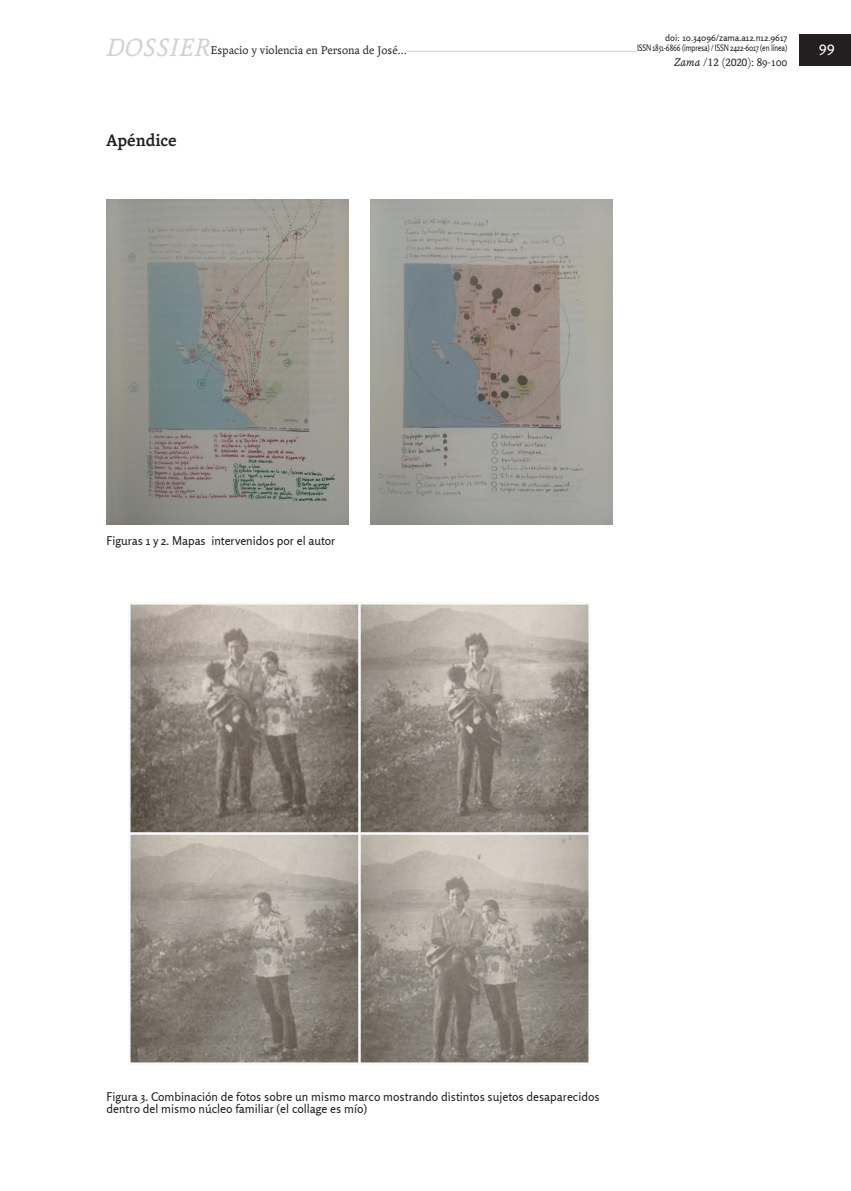
<style>
.page{position:relative;width:851px;height:1191px;background:#fff}
.page>*{position:absolute;margin:0;border:0;box-sizing:border-box;transform-origin:0 0}
.t1{font:italic 27px "Andralis ND Os F";letter-spacing:.02em;color:#d1d2d4}
.art-subtitulo{font:700 18px "Andralis ND Os F";color:#231f20}
.t2{font:15px "Rosario";color:#fff}
.img-epigrafe-inferio{font:12px/12px "Rosario";color:#231f20}
.t3{font:12px "Andralis ND Os F";color:#231f20}
.t4{font:12px "Andralis NDSC";color:#231f20}
.t5{font:9px/10.8px "Rosario";letter-spacing:-.02em;color:#231f20;text-align:right}
.s1{font-family:"Andralis ND Os F";font-style:italic}
.s2{font-family:"Andralis ND Os F"}
</style>
<div class="page">
<hr style="left:112px;top:51px;width:612px;height:1px;background:#d1d2d4">
<div style="left:637px;top:41px;width:150px;height:15px;background:#fff"></div>
<div style="left:799px;top:35px;width:51px;height:31px;background:#231f20"></div>
<div style="left:106px;top:35px;width:109px;height:30px;background:#fff"></div>
<div style="left:210px;top:44px;width:196px;height:15px;background:#fff"></div>
<img style="left:370px;top:200px;width:242px;height:324px">
<img style="left:106px;top:200px;width:243px;height:324px">
<img style="left:128px;top:602px;width:461px;height:461px">
<p class="t5" style="left:637px;top:32px;width:151px">doi: 10.34096/zama.a12.n12.9617<br>ISSN 1851-6866 (impresa) / ISSN 2422-6017 (en línea)</p>
<p class="t4" style="left:674px;top:55px;width:114px"><span class="s1">Zama</span> /12 (2020): <span class="s2">89-100</span></p>
<h1 class="t1" style="left:106px;top:34px;width:105px">DOSSIER</h1>
<p class="t3" style="left:210px;top:44px;width:198px">Espacio y violencia en Persona de José...</p>
<p class="t2" style="left:812px;top:38px;width:24px">9999</p>
<p class="art-subtitulo" style="left:106px;top:130px;width:72px">Apéndice</p>
<p class="img-epigrafe-inferio" style="left:106px;top:535px;width:230px">Figuras 1 y 2. Mapas intervenidos por el autor</p>
<p class="img-epigrafe-inferio" style="left:106px;top:1090px;width:494px">Figura 3. Combinación de fotos sobre un mismo marco mostrando distintos sujetos desaparecidos dentro del mismo núcleo familiar (el collage es mío)</p>
</div>
